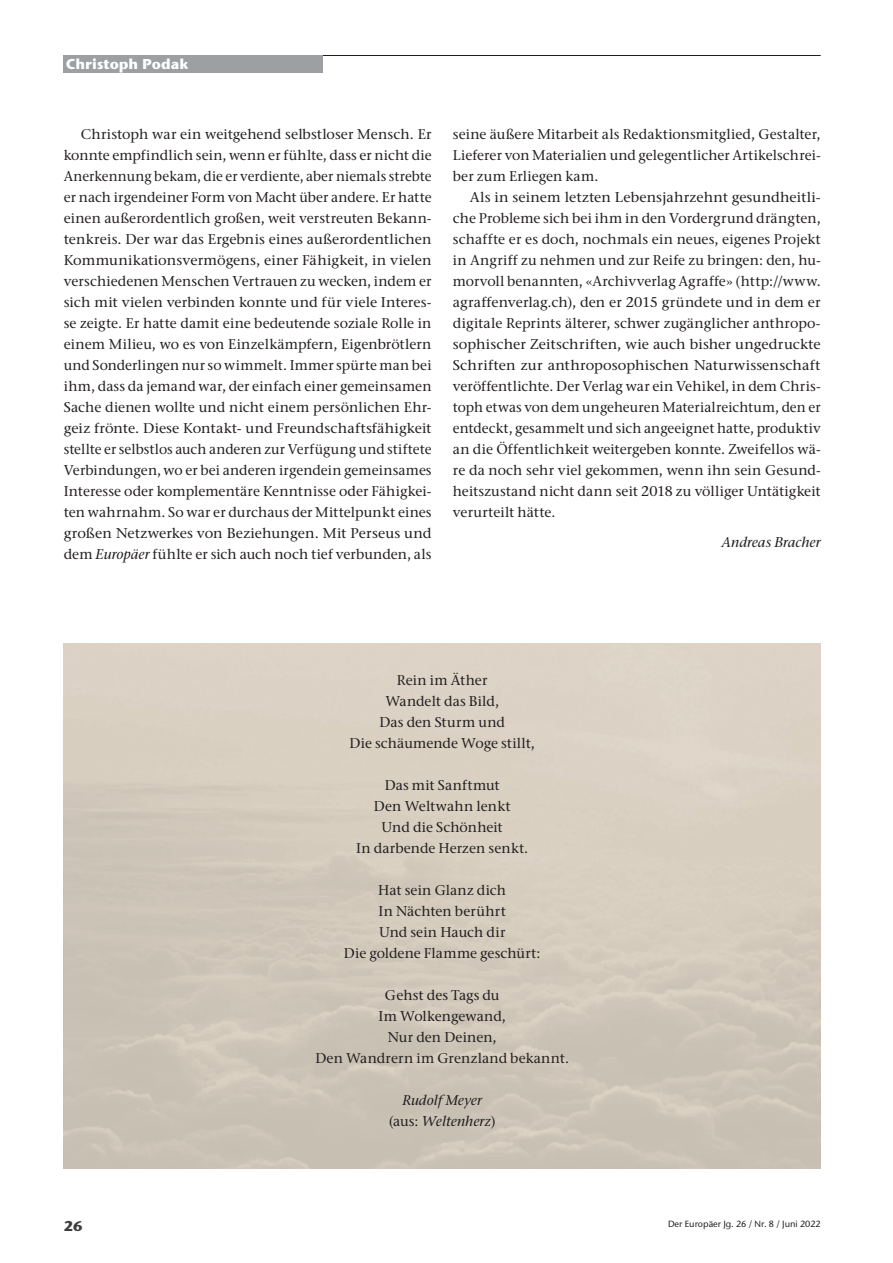
<style>
.page{position:relative;width:893px;height:1263px;background:#fff}
.page>*{position:absolute;margin:0;border:0;box-sizing:border-box;transform-origin:0 0}
.Seitenheadline_in_gr{font:700 14.25px "Stone Sans ITC Std";color:#fff}
.t1{font:700 14.25px "Stone Sans ITC Std";color:#3e3e3f}
.fließtext_einzug_9_4{font:500 14.1px/21px "Stone Ser ITC Std";letter-spacing:.01em;color:#231f20;text-align:justify}
.fließtext_9_4{font:500 14.1px "Stone Ser ITC Std";letter-spacing:.01em;color:#231f20}
.fließtext_9_4-2{font:italic 500 14.1px "Stone Ser ITC Std";color:#231f20}
.fließtext_9_4-3{font:500 14.1px "Stone Ser ITC Std";letter-spacing:-.01em;color:#231f20}
.autor{font:italic 500 14.1px "Stone Ser ITC Std";letter-spacing:.01em;color:#231f20}
.t2{font:500 9px "Stone Sans ITC Std";color:#231f20}
.s1{font-style:italic}
.s2{font-style:normal}
</style>
<div class="page">
<hr style="left:64px;top:55px;width:757px;height:1px;background:#231f20">
<div style="left:64px;top:56px;width:259px;height:17px;background:#9d9fa2"></div>
<p class="Seitenheadline_in_gr" style="left:66px;top:55px;width:124px">Christoph Podak</p>
<p class="fließtext_einzug_9_4" style="left:64px;top:124px;width:369px;text-indent:17px">Christoph war ein weitgehend selbstloser Mensch. Er konnte empfindlich sein, wenn er fühlte, dass er nicht die Anerkennung bekam, die er verdiente, aber niemals strebte er nach irgendeiner Form von Macht über andere. Er hatte einen außerordentlich großen, weit verstreuten Bekann&shy;tenkreis. Der war das Ergebnis eines außerordentlichen Kommunikationsvermögens, einer Fähigkeit, in vielen verschiedenen Menschen Vertrauen zu wecken, indem er sich mit vielen verbinden konnte und für viele Interes&shy;se zeigte. Er hatte damit eine bedeutende soziale Rolle in einem Milieu, wo es von Einzelkämpfern, Eigenbrötlern und Sonderlingen nur so wimmelt. Immer spürte man bei ihm, dass da jemand war, der einfach einer gemeinsamen Sache dienen wollte und nicht einem persönlichen Ehr&shy;geiz frönte. Diese Kontakt- und Freundschaftsfähigkeit stellte er selbstlos auch anderen zur Verfügung und stiftete Verbindungen, wo er bei anderen irgendein gemeinsames Interesse oder komplementäre Kenntnisse oder Fähigkei&shy;ten wahrnahm. So war er durchaus der Mittelpunkt eines großen Netzwerkes von Beziehungen. Mit Perseus und dem <span class="s1">Europäer</span> fühlte er sich auch noch tief verbunden, als</p>
<p class="fließtext_einzug_9_4" style="left:453px;top:124px;width:369px">seine äußere Mitarbeit als Redaktionsmitglied, Gestalter, Lieferer von Materialien und gelegentlicher Artikelschrei&shy;ber zum Erliegen kam.</p>
<p class="fließtext_einzug_9_4" style="left:453px;top:187px;width:369px;text-indent:17px">Als in seinem letzten Lebensjahrzehnt gesundheitli&shy;che Probleme sich bei ihm in den Vordergrund drängten, schaffte er es doch, nochmals ein neues, eigenes Projekt in Angriff zu nehmen und zur Reife zu bringen: den, hu&shy;morvoll benannten, «Archivverlag Agraffe» (http://www. agraffenverlag.ch), den er 2015 gründete und in dem er digitale Reprints älterer, schwer zugänglicher anthropo&shy;sophischer Zeitschriften, wie auch bisher ungedruckte Schriften zur anthroposophischen Naturwissenschaft veröffentlichte. Der Verlag war ein Vehikel, in dem Chris&shy;toph etwas von dem ungeheuren Materialreichtum, den er entdeckt, gesammelt und sich angeeignet hatte, produktiv an die Öffentlichkeit weitergeben konnte. Zweifellos wä&shy;re da noch sehr viel gekommen, wenn ihn sein Gesund&shy;heitszustand nicht dann seit 2018 zu völliger Untätigkeit verurteilt hätte.</p>
<p class="autor" style="left:722px;top:533px;width:101px">Andreas Bracher</p>
<p class="fließtext_9_4" style="left:397px;top:672px;width:92px">Rein im Äther</p>
<p class="fließtext_9_4" style="left:385px;top:693px;width:115px">Wandelt das Bild,</p>
<p class="fließtext_9_4" style="left:379px;top:714px;width:127px">Das den Sturm und</p>
<p class="fließtext_9_4" style="left:350px;top:735px;width:187px">Die schäumende Woge stillt,</p>
<p class="fließtext_9_4" style="left:385px;top:777px;width:117px">Das mit Sanftmut</p>
<p class="fließtext_9_4" style="left:374px;top:798px;width:138px">Den Weltwahn lenkt</p>
<p class="fließtext_9_4-3" style="left:382px;top:819px;width:123px">Und die Schönheit</p>
<p class="fließtext_9_4" style="left:356px;top:840px;width:174px">In darbende Herzen senkt.</p>
<p class="fließtext_9_4" style="left:378px;top:882px;width:130px">Hat sein Glanz dich</p>
<p class="fließtext_9_4" style="left:379px;top:903px;width:129px">In Nächten berührt</p>
<p class="fließtext_9_4" style="left:379px;top:924px;width:128px">Und sein Hauch dir</p>
<p class="fließtext_9_4" style="left:344px;top:945px;width:198px">Die goldene Flamme geschürt:</p>
<p class="fließtext_9_4" style="left:385px;top:987px;width:116px">Gehst des Tags du</p>
<p class="fließtext_9_4" style="left:379px;top:1008px;width:129px">Im Wolkengewand,</p>
<p class="fließtext_9_4" style="left:388px;top:1029px;width:110px">Nur den Deinen,</p>
<p class="fließtext_9_4" style="left:315px;top:1050px;width:255px">Den Wandrern im Grenzland bekannt.</p>
<p class="fließtext_9_4-2" style="left:402px;top:1092px;width:81px">Rudolf Meyer</p>
<p class="fließtext_9_4-2" style="left:389px;top:1113px;width:108px"><span class="s2">(aus:</span> Weltenherz<span class="s2">)</span></p>
<p class="t1" style="left:64px;top:1217px;width:21px">26</p>
<p class="t2" style="left:668px;top:1218px;width:154px">Der Europäer Jg. 26 / Nr. 8 / Juni 2022</p>
</div>
